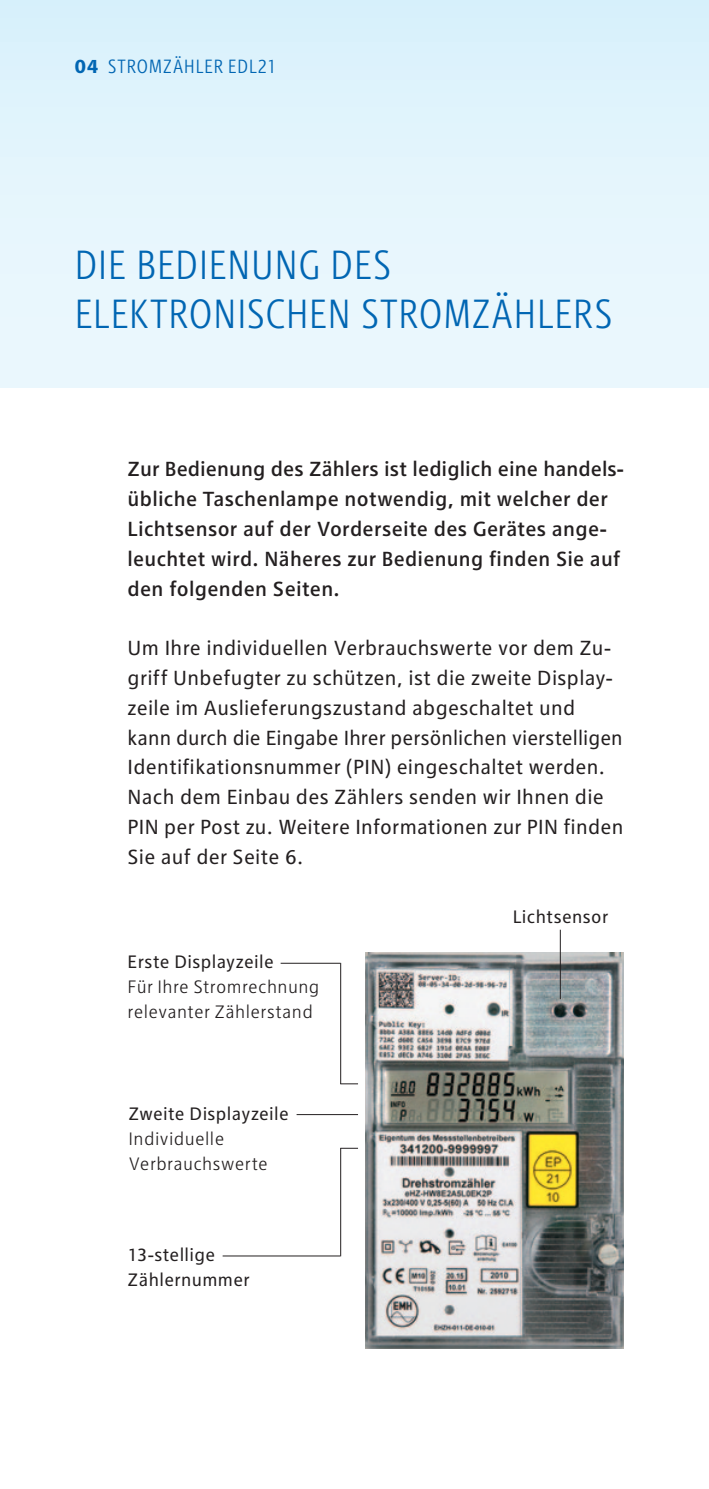
<style>
.page{position:relative;width:709px;height:1489px;background:#fff}
.page>*{position:absolute;margin:0;border:0;box-sizing:border-box;transform-origin:0 0}
.t1{font:300 condensed 42.5px/48.8px "RWE Headline";letter-spacing:.01em;color:#0166b3}
.t2{font:21.25px/29.8px "RWE Text";letter-spacing:.015em;color:#231f20}
.t3{font:500 21.25px/29.8px "RWE Text";letter-spacing:.015em;color:#231f20}
.t4{font:300 condensed 20px "RWE Text";letter-spacing:.02em;color:#0166b3}
.t5{font:18.75px/25px "RWE Text";letter-spacing:.02em;color:#231f20}
.t6{font:300 18.75px/25px "RWE Text";letter-spacing:.02em;color:#231f20}
.s1{font-weight:700;font-stretch:normal}
</style>
<div class="page">
<div style="left:0;top:0;width:709px;height:387px;background:linear-gradient(to right,#e3f5fc,#e3f5fc)"></div>
<img style="left:365px;top:952px;width:259px;height:396px">
<hr style="left:560px;top:929px;width:1px;height:70px;background:#231f20">
<hr style="left:296px;top:1114px;width:62px;height:1px;background:#231f20">
<svg style="left:340px;top:1083px;width:18px;height:1px"></svg>
<svg style="left:341px;top:1147px;width:17px;height:1px"></svg>
<hr style="left:281px;top:962px;width:59px;height:1px;background:#231f20">
<hr style="left:223px;top:1255px;width:117px;height:1px;background:#231f20">
<hr style="left:340px;top:962px;width:1px;height:121px;background:#231f20">
<hr style="left:340px;top:1147px;width:1px;height:109px;background:#231f20">
<p class="t4" style="left:74px;top:55px;width:204px"><span class="s1">04</span> STROMZÄHLER EDL21</p>
<h1 class="t1" style="left:74px;top:240px;width:540px">DIE BEDIENUNG DES<br>ELEKTRONISCHEN STROMZÄHLERS</h1>
<p class="t3" style="left:128px;top:454px;width:497px">Zur Bedienung des Zählers ist lediglich eine handels&shy;übliche Taschenlampe notwendig, mit welcher der Lichtsensor auf der Vorderseite des Gerätes ange&shy;leuchtet wird. Näheres zur Bedienung finden Sie auf den folgenden Seiten.</p>
<p class="t2" style="left:128px;top:633px;width:497px">Um Ihre individuellen Verbrauchswerte vor dem Zu&shy;griff Unbefugter zu schützen, ist die zweite Display&shy;zeile im Auslieferungszustand abgeschaltet und kann durch die Eingabe Ihrer persönlichen vierstelligen Identifikationsnummer (PIN) eingeschaltet werden.<br>Nach dem Einbau des Zählers senden wir Ihnen die PIN per Post zu. Weitere Informationen zur PIN finden Sie auf der Seite 6.</p>
<p class="t5" style="left:128px;top:949px;width:148px">Erste Displayzeile</p>
<p class="t6" style="left:128px;top:974px;width:193px">Für Ihre Stromrechnung relevanter Zählerstand</p>
<p class="t5" style="left:128px;top:1100px;width:162px">Zweite Displayzeile</p>
<p class="t6" style="left:128px;top:1125px;width:141px">Individuelle<br>Verbrauchswerte</p>
<p class="t5" style="left:128px;top:1242px;width:124px">13-stellige<br>Zählernummer</p>
<p class="t5" style="left:512px;top:904px;width:97px">Lichtsensor</p>
</div>
